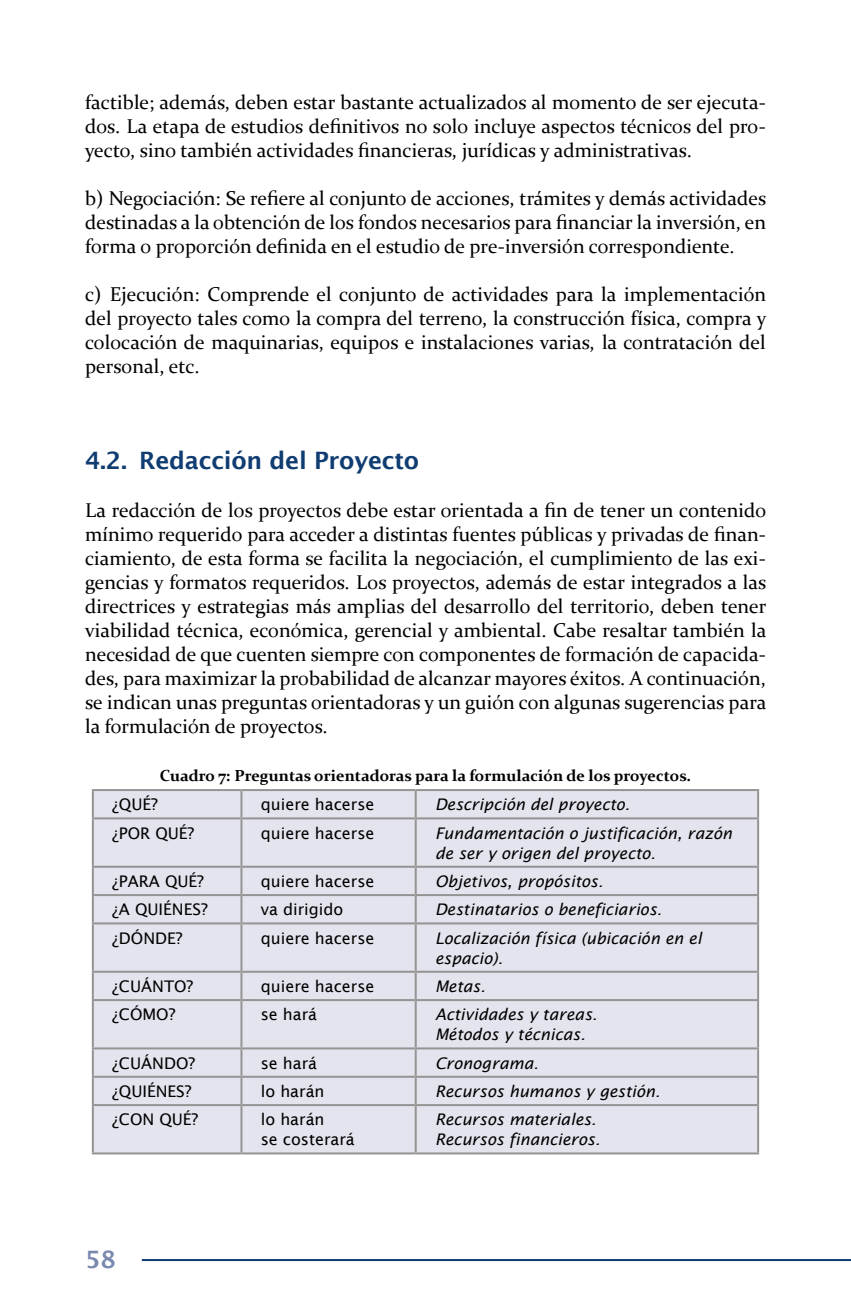
<style>
.page{position:relative;width:851px;height:1304px;background:#fff}
.page>*{position:absolute;margin:0;border:0;box-sizing:border-box;transform-origin:0 0}
.t1{font:600 24px "Lucida Sans";letter-spacing:-.01em;color:#103d71}
.t2{font:600 24px "Lucida Sans";color:#7b89af}
.t3{font:20px/24px "Constantia";color:#000;text-align:justify}
.t4{font:italic 16px/20px "Lucida Sans";color:#000}
.t5{font:16px/20px "Lucida Sans";color:#000}
.t6{font:700 16px "Constantia";color:#000}
</style>
<div class="page">
<hr style="left:142px;top:1259px;width:708px;height:2px;background:#103d71">
<div style="left:94px;top:791px;width:663px;height:361px;background:#e3e4ed"></div>
<hr style="left:240px;top:791px;width:2px;height:26px;background:#949494">
<hr style="left:414px;top:791px;width:2px;height:26px;background:#949494">
<hr style="left:92px;top:817px;width:149px;height:2px;background:#949494">
<hr style="left:241px;top:817px;width:174px;height:2px;background:#949494">
<hr style="left:240px;top:819px;width:2px;height:47px;background:#949494">
<hr style="left:415px;top:817px;width:344px;height:2px;background:#949494">
<hr style="left:414px;top:819px;width:2px;height:47px;background:#949494">
<hr style="left:92px;top:866px;width:149px;height:2px;background:#949494">
<hr style="left:241px;top:866px;width:174px;height:2px;background:#949494">
<hr style="left:240px;top:868px;width:2px;height:26px;background:#949494">
<hr style="left:415px;top:866px;width:344px;height:2px;background:#949494">
<hr style="left:414px;top:868px;width:2px;height:26px;background:#949494">
<hr style="left:92px;top:894px;width:149px;height:2px;background:#949494">
<hr style="left:241px;top:894px;width:174px;height:2px;background:#949494">
<hr style="left:240px;top:896px;width:2px;height:26px;background:#949494">
<hr style="left:415px;top:894px;width:344px;height:2px;background:#949494">
<hr style="left:414px;top:896px;width:2px;height:26px;background:#949494">
<hr style="left:92px;top:922px;width:149px;height:2px;background:#949494">
<hr style="left:241px;top:922px;width:174px;height:2px;background:#949494">
<hr style="left:240px;top:924px;width:2px;height:47px;background:#949494">
<hr style="left:415px;top:922px;width:344px;height:2px;background:#949494">
<hr style="left:414px;top:924px;width:2px;height:47px;background:#949494">
<hr style="left:92px;top:971px;width:149px;height:2px;background:#949494">
<hr style="left:241px;top:971px;width:174px;height:2px;background:#949494">
<hr style="left:240px;top:973px;width:2px;height:26px;background:#949494">
<hr style="left:415px;top:971px;width:344px;height:2px;background:#949494">
<hr style="left:414px;top:973px;width:2px;height:26px;background:#949494">
<hr style="left:92px;top:999px;width:149px;height:2px;background:#949494">
<hr style="left:241px;top:999px;width:174px;height:2px;background:#949494">
<hr style="left:240px;top:1001px;width:2px;height:46px;background:#949494">
<hr style="left:415px;top:999px;width:344px;height:2px;background:#949494">
<hr style="left:414px;top:1001px;width:2px;height:46px;background:#949494">
<hr style="left:92px;top:1047px;width:149px;height:2px;background:#949494">
<hr style="left:241px;top:1047px;width:174px;height:2px;background:#949494">
<hr style="left:240px;top:1049px;width:2px;height:27px;background:#949494">
<hr style="left:415px;top:1047px;width:344px;height:2px;background:#949494">
<hr style="left:414px;top:1049px;width:2px;height:27px;background:#949494">
<hr style="left:92px;top:1076px;width:149px;height:2px;background:#949494">
<hr style="left:241px;top:1076px;width:174px;height:2px;background:#949494">
<hr style="left:240px;top:1078px;width:2px;height:26px;background:#949494">
<hr style="left:415px;top:1076px;width:344px;height:2px;background:#949494">
<hr style="left:414px;top:1078px;width:2px;height:26px;background:#949494">
<hr style="left:92px;top:1104px;width:149px;height:2px;background:#949494">
<hr style="left:241px;top:1104px;width:174px;height:2px;background:#949494">
<hr style="left:240px;top:1106px;width:2px;height:46px;background:#949494">
<hr style="left:415px;top:1104px;width:344px;height:2px;background:#949494">
<hr style="left:414px;top:1106px;width:2px;height:46px;background:#949494">
<hr style="left:92px;top:789px;width:149px;height:2px;background:#949494">
<hr style="left:92px;top:791px;width:2px;height:26px;background:#949494">
<hr style="left:241px;top:789px;width:174px;height:2px;background:#949494">
<hr style="left:415px;top:789px;width:344px;height:2px;background:#949494">
<hr style="left:757px;top:791px;width:2px;height:26px;background:#949494">
<hr style="left:92px;top:819px;width:2px;height:47px;background:#949494">
<hr style="left:757px;top:819px;width:2px;height:47px;background:#949494">
<hr style="left:92px;top:868px;width:2px;height:26px;background:#949494">
<hr style="left:757px;top:868px;width:2px;height:26px;background:#949494">
<hr style="left:92px;top:896px;width:2px;height:26px;background:#949494">
<hr style="left:757px;top:896px;width:2px;height:26px;background:#949494">
<hr style="left:92px;top:924px;width:2px;height:47px;background:#949494">
<hr style="left:757px;top:924px;width:2px;height:47px;background:#949494">
<hr style="left:92px;top:973px;width:2px;height:26px;background:#949494">
<hr style="left:757px;top:973px;width:2px;height:26px;background:#949494">
<hr style="left:92px;top:1001px;width:2px;height:46px;background:#949494">
<hr style="left:757px;top:1001px;width:2px;height:46px;background:#949494">
<hr style="left:92px;top:1049px;width:2px;height:27px;background:#949494">
<hr style="left:757px;top:1049px;width:2px;height:27px;background:#949494">
<hr style="left:92px;top:1078px;width:2px;height:26px;background:#949494">
<hr style="left:757px;top:1078px;width:2px;height:26px;background:#949494">
<hr style="left:92px;top:1106px;width:2px;height:46px;background:#949494">
<hr style="left:757px;top:1106px;width:2px;height:46px;background:#949494">
<hr style="left:92px;top:1152px;width:149px;height:2px;background:#949494">
<hr style="left:241px;top:1152px;width:174px;height:2px;background:#949494">
<hr style="left:415px;top:1152px;width:344px;height:2px;background:#949494">
<p class="t3" style="left:85px;top:89px;width:682px">factible; además, deben estar bastante actualizados al momento de ser ejecuta&shy;dos. La etapa de estudios definitivos no solo incluye aspectos técnicos del pro&shy;yecto, sino también actividades financieras, jurídicas y administrativas.</p>
<p class="t3" style="left:85px;top:185px;width:682px">b) Negociación: Se refiere al conjunto de acciones, trámites y demás actividades destinadas a la obtención de los fondos necesarios para financiar la inversión, en forma o proporción definida en el estudio de pre-inversión correspondiente.</p>
<p class="t3" style="left:85px;top:281px;width:682px">c) Ejecución: Comprende el conjunto de actividades para la implementación del proyecto tales como la compra del terreno, la construcción física, compra y colocación de maquinarias, equipos e instalaciones varias, la contratación del personal, etc.</p>
<p class="t1" style="left:85px;top:447px;width:335px">4.2. Redacción del Proyecto</p>
<p class="t3" style="left:85px;top:497px;width:682px">La redacción de los proyectos debe estar orientada a fin de tener un contenido mínimo requerido para acceder a distintas fuentes públicas y privadas de finan&shy;ciamiento, de esta forma se facilita la negociación, el cumplimiento de las exi&shy;gencias y formatos requeridos. Los proyectos, además de estar integrados a las directrices y estrategias más amplias del desarrollo del territorio, deben tener viabilidad técnica, económica, gerencial y ambiental. Cabe resaltar también la necesidad de que cuenten siempre con componentes de formación de capacida&shy;des, para maximizar la probabilidad de alcanzar mayores éxitos. A continuación, se indican unas preguntas orientadoras y un guión con algunas sugerencias para la formulación de proyectos.</p>
<p class="t6" style="left:160px;top:765px;width:532px">Cuadro 7: Preguntas orientadoras para la formulación de los proyectos.</p>
<p class="t5" style="left:112px;top:795px;width:47px">¿QUÉ?</p>
<p class="t5" style="left:261px;top:795px;width:115px">quiere hacerse</p>
<p class="t4" style="left:435px;top:795px;width:196px">Descripción del proyecto.</p>
<p class="t5" style="left:112px;top:823px;width:84px">¿POR QUÉ?</p>
<p class="t5" style="left:261px;top:823px;width:115px">quiere hacerse</p>
<p class="t4" style="left:435px;top:823px;width:298px">Fundamentación o justificación, razón de ser y origen del proyecto.</p>
<p class="t5" style="left:112px;top:871px;width:93px">¿PARA QUÉ?</p>
<p class="t5" style="left:261px;top:871px;width:115px">quiere hacerse</p>
<p class="t4" style="left:435px;top:871px;width:169px">Objetivos, propósitos.</p>
<p class="t5" style="left:112px;top:900px;width:97px">¿A QUIÉNES?</p>
<p class="t5" style="left:261px;top:900px;width:84px">va dirigido</p>
<p class="t4" style="left:435px;top:900px;width:228px">Destinatarios o beneficiarios.</p>
<p class="t5" style="left:112px;top:928px;width:72px">¿DÓNDE?</p>
<p class="t5" style="left:261px;top:928px;width:115px">quiere hacerse</p>
<p class="t4" style="left:435px;top:928px;width:268px">Localización física (ubicación en el espacio).</p>
<p class="t5" style="left:112px;top:976px;width:83px">¿CUÁNTO?</p>
<p class="t5" style="left:261px;top:976px;width:115px">quiere hacerse</p>
<p class="t4" style="left:435px;top:976px;width:52px">Metas.</p>
<p class="t5" style="left:112px;top:1005px;width:65px">¿CÓMO?</p>
<p class="t5" style="left:261px;top:1005px;width:58px">se hará</p>
<p class="t4" style="left:435px;top:1005px;width:164px">Actividades y tareas.<br>Métodos y técnicas.</p>
<p class="t5" style="left:112px;top:1053px;width:84px">¿CUÁNDO?</p>
<p class="t5" style="left:261px;top:1053px;width:58px">se hará</p>
<p class="t4" style="left:435px;top:1053px;width:105px">Cronograma.</p>
<p class="t5" style="left:112px;top:1081px;width:81px">¿QUIÉNES?</p>
<p class="t5" style="left:261px;top:1081px;width:65px">lo harán</p>
<p class="t4" style="left:435px;top:1081px;width:227px">Recursos humanos y gestión.</p>
<p class="t5" style="left:112px;top:1110px;width:88px">¿CON QUÉ?</p>
<p class="t5" style="left:261px;top:1110px;width:95px">lo harán<br>se costerará</p>
<p class="t4" style="left:435px;top:1110px;width:167px">Recursos materiales.<br>Recursos financieros.</p>
<p class="t2" style="left:85px;top:1245px;width:32px">58</p>
</div>
